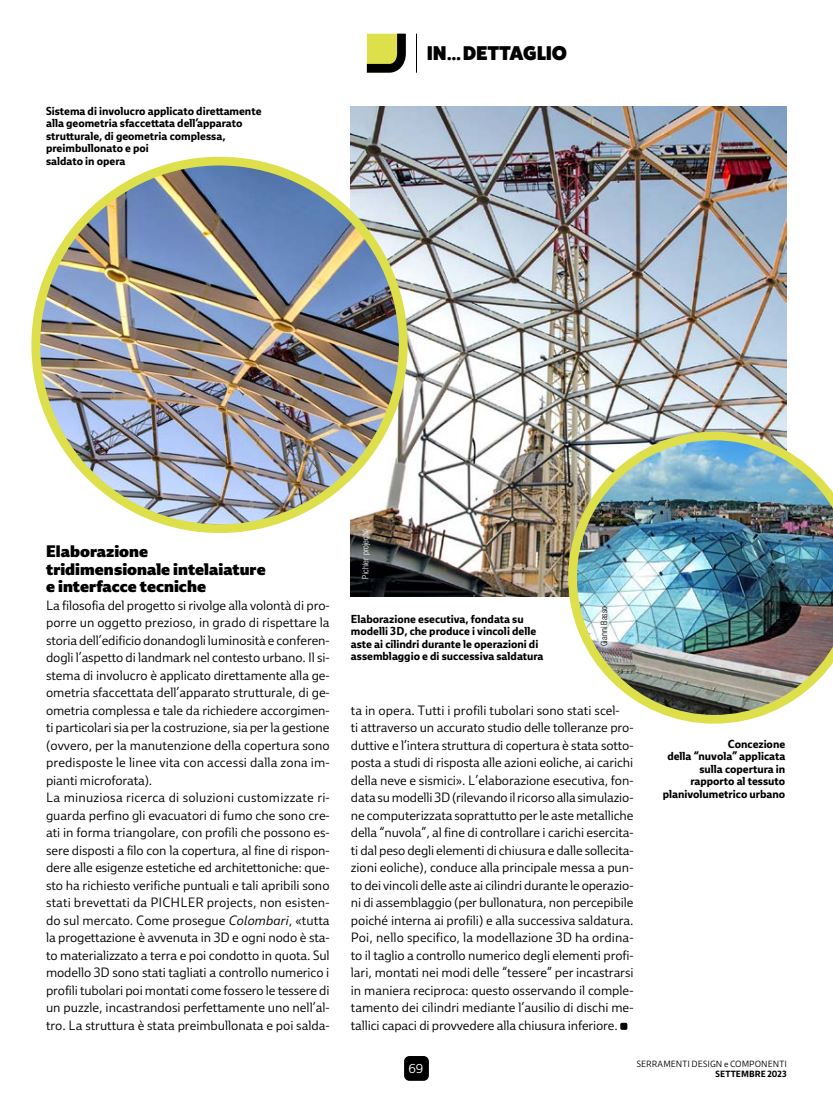
<style>
.page{position:relative;width:833px;height:1106px;background:#fff}
.page>*{position:absolute;margin:0;border:0;box-sizing:border-box;transform-origin:0 0}
.t1{font:800 20px "Fat Frank";letter-spacing:.015em;color:#000}
.t2{font:16.25px/17.5px "Ebony Hv";color:#000}
.t3{font:13.12px/17.5px "Ebony Lt";letter-spacing:-.01em;color:#000}
.t4{font:12.5px "Ebony Lt";color:#fff}
.t5{font:700 11.25px/12.5px "Ebony";color:#000}
.t6{font:8.75px "Ebony Lt";letter-spacing:.005em;color:#000}
.t7{font:300 condensed 8.75px "Helvetica Neue LT Std";color:#fff}
.t8{font:700 8.75px "Ebony";letter-spacing:.01em;color:#000}
.t9{font:300 condensed 8.75px "Helvetica Neue LT Std";color:#000}
.s1{font-style:italic}
</style>
<div class="page">
<hr style="left:416px;top:34px;width:1px;height:39px;background:#000">
<svg style="left:366px;top:33px;width:40px;height:40px;background:#929440"></svg>
<div style="left:404px;top:1056px;width:25px;height:24px;background:#000;border-radius:5px"></div>
<img style="left:351px;top:106px;width:436px;height:490px">
<div style="left:620px;top:1022px;width:7px;height:7px;background:#000;border-radius:2px"></div>
<img style="left:36px;top:161px;width:367px;height:367px;border-radius:184px">
<div style="left:31px;top:157px;width:377px;height:376px;border:9px solid #dddf4b;border-radius:50%"></div>
<img style="left:568px;top:431px;width:265px;height:292px">
<p class="t5" style="left:46px;top:104px;width:217px">Sistema di involucro applicato direttamente alla geometria sfaccettata dell’apparato strutturale, di geometria complessa, preimbullonato e poi<br>saldato in opera</p>
<h1 class="t1" style="left:427px;top:42px;width:141px">IN... DETTAGLIO</h1>
<p class="t2" style="left:46px;top:542px;width:221px">Elaborazione tridimensionale intelaiature e interfacce tecniche</p>
<p class="t3" style="left:46px;top:596px;width:285px">La filosofia del progetto si rivolge alla volontà di pro&shy;porre un oggetto prezioso, in grado di rispettare la storia dell’edificio donandogli luminosità e conferen&shy;dogli l’aspetto di landmark nel contesto urbano. Il si&shy;stema di involucro è applicato direttamente alla ge&shy;ometria sfaccettata dell’apparato strutturale, di ge&shy;ometria complessa e tale da richiedere accorgimen&shy;ti particolari sia per la costruzione, sia per la gestione (ovvero, per la manutenzione della copertura sono predisposte le linee vita con accessi dalla zona im&shy;pianti microforata).<br>La minuziosa ricerca di soluzioni customizzate ri&shy;guarda perfino gli evacuatori di fumo che sono cre&shy;ati in forma triangolare, con profili che possono es&shy;sere disposti a filo con la copertura, al fine di rispon&shy;dere alle esigenze estetiche ed architettoniche: que&shy;sto ha richiesto verifiche puntuali e tali apribili sono stati brevettati da PICHLER projects, non esisten&shy;do sul mercato. Come prosegue <span class="s1">Colombari</span>, «tutta la progettazione è avvenuta in 3D e ogni nodo è sta&shy;to materializzato a terra e poi condotto in quota. Sul modello 3D sono stati tagliati a controllo numerico i profili tubolari poi montati come fossero le tessere di un puzzle, incastrandosi perfettamente uno nell’al&shy;tro. La struttura è stata preimbullonata e poi salda-</p>
<p class="t7" style="left:360px;top:578px;width:51px;rotate:-90deg">Pichler projects)</p>
<p class="t5" style="left:351px;top:612px;width:194px">Elaborazione esecutiva, fondata su modelli 3D, che produce i vincoli delle aste ai cilindri durante le operazioni di assemblaggio e di successiva saldatura</p>
<p class="t9" style="left:599px;top:646px;width:42px;rotate:-90deg">Gianni Basso</p>
<p class="t3" style="left:351px;top:701px;width:284px">ta in opera. Tutti i profili tubolari sono stati scel-<br>ti attraverso un accurato studio delle tolleranze pro&shy;duttive e l’intera struttura di copertura è stata sotto&shy;posta a studi di risposta alle azioni eoliche, ai carichi della neve e sismici». L’elaborazione esecutiva, fon&shy;data su modelli 3D (rilevando il ricorso alla simulazio&shy;ne computerizzata soprattutto per le aste metalliche della “nuvola”, al fine di controllare i carichi esercita&shy;ti dal peso degli elementi di chiusura e dalle sollecita&shy;zioni eoliche), conduce alla principale messa a pun&shy;to dei vincoli delle aste ai cilindri durante le operazio&shy;ni di assemblaggio (per bullonatura, non percepibile poiché interna ai profili) e alla successiva saldatura.<br>Poi, nello specifico, la modellazione 3D ha ordina&shy;to il taglio a controllo numerico degli elementi profi&shy;lari, montati nei modi delle “tessere” per incastrarsi in maniera reciproca: questo osservando il comple&shy;tamento dei cilindri mediante l’ausilio di dischi me&shy;tallici capaci di provvedere alla chiusura inferiore.</p>
<p class="t5" style="left:662px;top:737px;width:124px;text-align:right">Concezione<br>della “nuvola” applicata sulla copertura in rapporto al tessuto planivolumetrico urbano</p>
<p class="t4" style="left:408px;top:1060px;width:16px">69</p>
<p class="t6" style="left:637px;top:1057px;width:151px">SERRAMENTI DESIGN e COMPONENTI</p>
<p class="t8" style="left:715px;top:1067px;width:73px">Settembre 2023</p>
</div>
